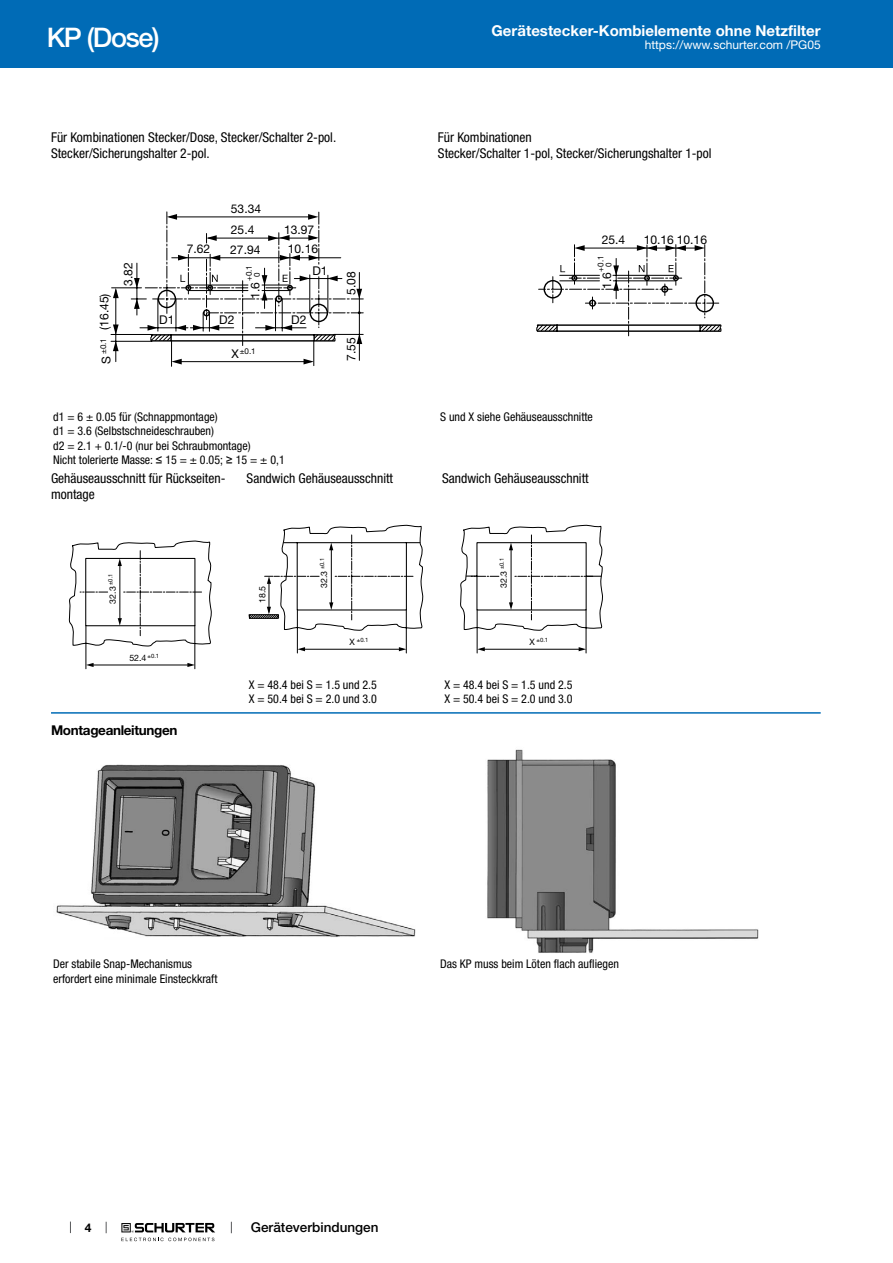
<style>
.page{position:relative;width:893px;height:1263px;background:#fff}
.page>*{position:absolute;margin:0;border:0;box-sizing:border-box;transform-origin:0 0}
.t1{font:500 27px "Helvetica Neue LT";letter-spacing:-.05em;color:#fff}
.t2{font:700 15px "Helvetica Neue LT";color:#fff}
.t3{font:condensed 13.5px/15.8px "Helvetica Neue LT";color:#000}
.t4{font:500 13.5px "Helvetica Neue LT";color:#000}
.t5{font:700 13.5px "Helvetica Neue LT";letter-spacing:-.025em;color:#000}
.t6{font:condensed 12px/14.4px "Helvetica Neue LT";color:#000}
.t7{font:12px "Helvetica Neue LT";color:#000}
.t8{font:12px "Helvetica Neue LT";color:#fff}
.t9{font:700 12px "Helvetica Neue LT";color:#000}
.t10{font:8.85px "Helvetica Neue LT";color:#000}
.t11{font:8.1px/8.1px "Helvetica Neue LT";color:#000;text-align:center}
.t12{font:5.85px "Helvetica Neue LT";color:#000}
.s1{font-size:12px}
.s2{font-family:"Arial Unicode MS";font-stretch:normal}
</style>
<div class="page">
<svg style="left:70px;top:1221px;width:1px;height:12px"></svg>
<svg style="left:121px;top:1223px;width:94px;height:18px"></svg>
<div style="left:0;top:0;width:893px;height:68px;background:#006bb6"></div>
<svg style="left:111px;top:212px;width:253px;height:155px"></svg>
<svg style="left:536px;top:245px;width:186px;height:91px"></svg>
<svg style="left:69px;top:541px;width:143px;height:128px"></svg>
<svg style="left:249px;top:525px;width:174px;height:128px"></svg>
<svg style="left:460px;top:525px;width:143px;height:128px"></svg>
<hr style="left:51px;top:712px;width:770px;height:2px;background:#006bb6">
<img style="left:56px;top:764px;width:360px;height:173px">
<img style="left:487px;top:749px;width:272px;height:204px">
<h1 class="t1" style="left:47px;top:21px;width:114px">KP (Dose)</h1>
<p class="t3" style="left:51px;top:130px;width:287px">Für Kombinationen Stecker/Dose, Stecker/Schalter 2-pol.<br>Stecker/Sicherungshalter 2-pol.</p>
<p class="t7" style="left:231px;top:202px;width:32px">53.34</p>
<p class="t7" style="left:231px;top:223px;width:25px">25.4</p>
<p class="t7" style="left:284px;top:223px;width:32px">13.97</p>
<p class="t7" style="left:97px;top:330px;width:38px;rotate:-90deg">(16.45)</p>
<p class="t11" style="left:99px;top:364px;width:27px;rotate:-90deg"><span class="s1">S</span> ±0.1</p>
<p class="t7" style="left:121px;top:286px;width:25px;rotate:-90deg">3.82</p>
<p class="t7" style="left:187px;top:242px;width:25px">7.62</p>
<p class="t7" style="left:230px;top:242px;width:32px">27.94</p>
<p class="t7" style="left:288px;top:242px;width:32px">10.16</p>
<p class="t11" style="left:245px;top:281px;width:17px;rotate:-90deg">+0.1<br>0</p>
<p class="t7" style="left:312px;top:263px;width:17px">D1</p>
<p class="t7" style="left:248px;top:299px;width:18px;rotate:-90deg">1.6</p>
<p class="t7" style="left:159px;top:312px;width:17px">D1</p>
<p class="t7" style="left:219px;top:312px;width:17px">D2</p>
<p class="t7" style="left:291px;top:312px;width:17px">D2</p>
<p class="t11" style="left:232px;top:347px;width:26px"><span class="s1">X</span>±0.1</p>
<p class="t6" style="left:53px;top:409px;width:233px">d1 = 6 ± 0.05 für (Schnappmontage)<br>d1 = 3.6 (Selbstschneideschrauben)<br>d2 = 2.1 + 0.1/-0 (nur bei Schraubmontage)<br>Nicht tolerierte Masse: <span class="s2">≤</span> 15 = ± 0.05; <span class="s2">≥</span> 15 = ± 0,1</p>
<p class="t7" style="left:344px;top:295px;width:25px;rotate:-90deg">5.08</p>
<p class="t7" style="left:344px;top:361px;width:25px;rotate:-90deg">7.55</p>
<p class="t3" style="left:51px;top:470px;width:176px">Gehäuseausschnitt für Rückseiten&shy;montage</p>
<p class="t3" style="left:247px;top:470px;width:148px">Sandwich Gehäuseausschnitt</p>
<p class="t12" style="left:107px;top:585px;width:13px;rotate:-90deg">±0.1</p>
<p class="t10" style="left:107px;top:604px;width:19px;rotate:-90deg">32.3</p>
<p class="t12" style="left:148px;top:652px;width:13px">±0.1</p>
<p class="t10" style="left:129px;top:653px;width:19px">52.4</p>
<p class="t5" style="left:51px;top:722px;width:128px">Montageanleitungen</p>
<p class="t10" style="left:257px;top:603px;width:19px;rotate:-90deg">18.5</p>
<p class="t12" style="left:318px;top:569px;width:13px;rotate:-90deg">±0.1</p>
<p class="t10" style="left:319px;top:588px;width:19px;rotate:-90deg">32.3</p>
<p class="t12" style="left:357px;top:636px;width:13px">±0.1</p>
<p class="t10" style="left:350px;top:637px;width:7px">X</p>
<p class="t6" style="left:249px;top:677px;width:130px">X = 48.4 bei S = 1.5 und 2.5<br>X = 50.4 bei S = 2.0 und 3.0</p>
<p class="t2" style="left:492px;top:21px;width:331px">Gerätestecker-Kombielemente ohne Netzfilter</p>
<p class="t8" style="left:645px;top:38px;width:178px">https://www.schurter.com /PG05</p>
<p class="t3" style="left:438px;top:130px;width:275px">Für Kombinationen<br>Stecker/Schalter 1-pol, Stecker/Sicherungshalter 1-pol</p>
<p class="t7" style="left:602px;top:233px;width:25px">25.4</p>
<p class="t7" style="left:644px;top:232px;width:65px">10.16 10.16</p>
<p class="t7" style="left:600px;top:289px;width:18px;rotate:-90deg">1.6</p>
<p class="t11" style="left:596px;top:271px;width:17px;rotate:-90deg">+0.1<br>0</p>
<p class="t6" style="left:440px;top:409px;width:154px">S und X siehe Gehäuseausschnitte</p>
<p class="t3" style="left:442px;top:470px;width:148px">Sandwich Gehäuseausschnitt</p>
<p class="t12" style="left:498px;top:569px;width:13px;rotate:-90deg">±0.1</p>
<p class="t10" style="left:499px;top:588px;width:19px;rotate:-90deg">32.3</p>
<p class="t12" style="left:537px;top:636px;width:13px">±0.1</p>
<p class="t10" style="left:529px;top:637px;width:7px">X</p>
<p class="t6" style="left:444px;top:677px;width:130px">X = 48.4 bei S = 1.5 und 2.5<br>X = 50.4 bei S = 2.0 und 3.0</p>
<p class="t6" style="left:53px;top:957px;width:166px">Der stabile Snap-Mechanismus erfordert eine minimale Einsteckkraft</p>
<p class="t6" style="left:440px;top:957px;width:180px">Das KP muss beim Löten flach aufliegen</p>
<p class="t9" style="left:85px;top:1220px;width:8px">4</p>
<p class="t4" style="left:251px;top:1219px;width:129px">Geräteverbindungen</p>
</div>
